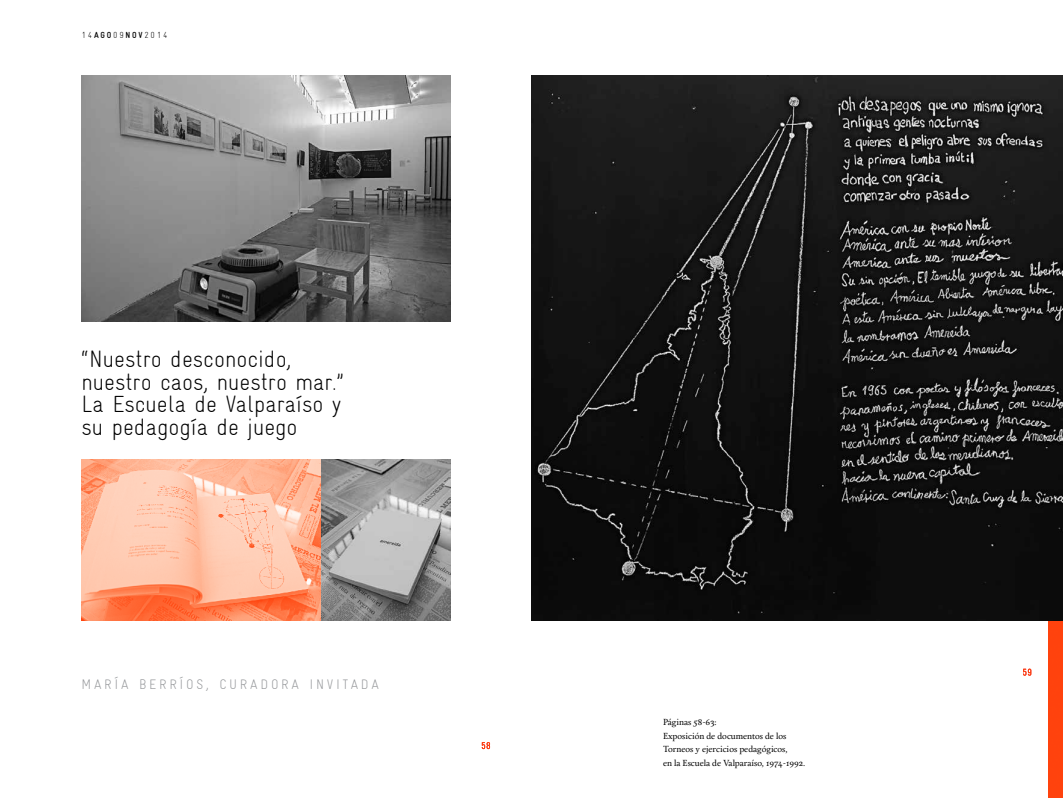
<style>
.page{position:relative;width:1063px;height:798px;background:#fff}
.page>*{position:absolute;margin:0;border:0;box-sizing:border-box;transform-origin:0 0}
.t1{font:300 condensed 23.5px/22.5px "Gravur";color:#000}
.t2{font:300 condensed 13.75px "Gravur";letter-spacing:.2em;color:#939598}
.t3{font:8.75px/13.8px "Calendas Plus";color:#000}
.t4{font:300 condensed 8.75px "Gravur";letter-spacing:.2em;color:#000}
.s1{font-weight:700}
</style>
<div class="page">
<svg style="left:1023px;top:668px;width:8px;height:7px"></svg>
<div style="left:1049px;top:351px;width:14px;height:446px;background:#ff420d"></div>
<img style="left:531px;top:75px;width:532px;height:545px">
<svg style="left:482px;top:742px;width:8px;height:6px"></svg>
<img style="left:81px;top:75px;width:369px;height:246px">
<img style="left:81px;top:459px;width:369px;height:161px">
<p class="t4" style="left:81px;top:30px;width:88px">14<span class="s1">AGO</span>09<span class="s1">NOV</span>2014</p>
<h1 class="t1" style="left:81px;top:348px;width:264px">“Nuestro desconocido, nuestro caos, nuestro mar.”<br>La Escuela de Valparaíso y su pedagogía de juego</h1>
<h2 class="t2" style="left:81px;top:676px;width:299px">MARÍA BERRÍOS, CURADORA INVITADA</h2>
<p class="t3" style="left:663px;top:714px;width:144px">Páginas 58-63:<br>Exposición de documentos de los<br>Torneos y ejercicios pedagógicos,<br>en la Escuela de Valparaíso, 1974-1992.</p>
</div>
